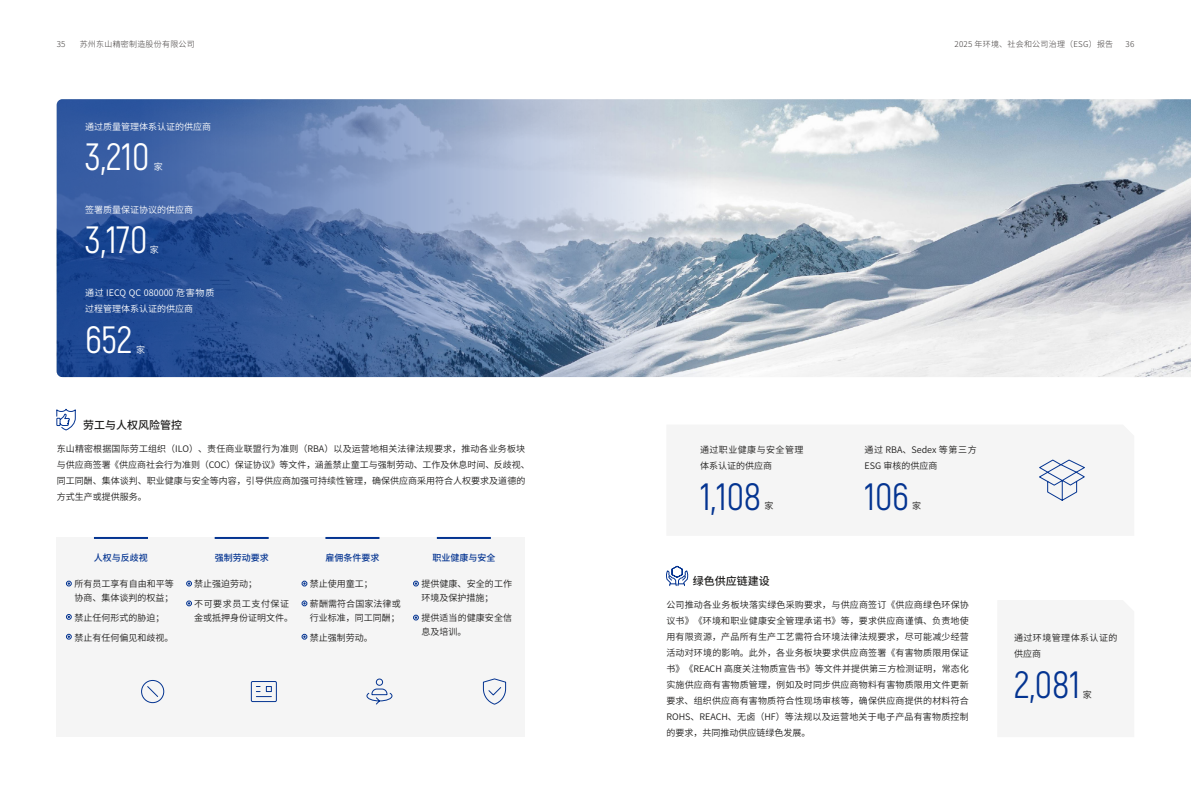
<style>
.page{position:relative;width:1191px;height:808px;background:#fff}
.page>*{position:absolute;margin:0;border:0;box-sizing:border-box;transform-origin:0 0}
.t1{font:38px "Akrobat";color:#fff}
.t2{font:38px "Akrobat";color:#043491}
.t3{font:500 11px "Source Han Sans CN";color:#1f1e1d}
.t4{font:9px/16px "Source Han Sans CN";color:#1f1e1d}
.t5{font:9px/16px "Source Han Sans CN";color:#fff}
.t6{font:9px/16px "Source Han Sans CN";letter-spacing:.05em;color:#1f1e1d}
.t7{font:500 9px "Source Han Sans CN";color:#043491}
.t8{font:9px/19.7px "Source Han Sans CN";letter-spacing:.06em;color:#1f1e1d}
.t9{font:300 8px "Source Han Sans SC";letter-spacing:.03em;color:#3e3a39}
</style>
<div class="page">
<img style="left:57px;top:99px;width:1134px;height:278px">
<svg style="left:57px;top:99px;width:746px;height:278px;background:#768fb6"></svg>
<svg style="left:666px;top:566px;width:22px;height:20px"></svg>
<svg style="left:56px;top:408px;width:20px;height:22px"></svg>
<hr style="left:437px;top:537px;width:54px;height:2px;background:#043491">
<svg style="left:413px;top:581px;width:5px;height:5px"></svg>
<svg style="left:413px;top:615px;width:5px;height:5px"></svg>
<hr style="left:325px;top:537px;width:54px;height:2px;background:#043491">
<svg style="left:302px;top:581px;width:5px;height:5px"></svg>
<svg style="left:302px;top:601px;width:5px;height:5px"></svg>
<svg style="left:302px;top:634px;width:5px;height:5px"></svg>
<hr style="left:215px;top:537px;width:54px;height:2px;background:#043491">
<svg style="left:186px;top:581px;width:6px;height:5px"></svg>
<svg style="left:186px;top:601px;width:6px;height:5px"></svg>
<hr style="left:94px;top:537px;width:54px;height:2px;background:#043491">
<svg style="left:66px;top:581px;width:5px;height:5px"></svg>
<svg style="left:66px;top:614px;width:5px;height:5px"></svg>
<svg style="left:66px;top:634px;width:5px;height:5px"></svg>
<svg style="left:141px;top:680px;width:23px;height:23px"></svg>
<svg style="left:483px;top:678px;width:23px;height:27px"></svg>
<svg style="left:366px;top:678px;width:26px;height:27px"></svg>
<svg style="left:251px;top:681px;width:26px;height:21px"></svg>
<svg style="left:1039px;top:459px;width:46px;height:42px"></svg>
<p class="t9" style="left:57px;top:40px;width:10px">35</p>
<p class="t9" style="left:80px;top:40px;width:117px">苏州东山精密制造股份有限公司</p>
<p class="t9" style="left:954px;top:40px;width:160px">2025 年环境、社会和公司治理（ESG）报告</p>
<p class="t9" style="left:1125px;top:40px;width:10px">36</p>
<p class="t5" style="left:85px;top:119px;width:127px">通过质量管理体系认证的供应商</p>
<h1 class="t1" style="left:85px;top:134px;width:66px">3,210</h1>
<p class="t5" style="left:154px;top:159px;width:10px">家</p>
<p class="t5" style="left:85px;top:202px;width:109px">签署质量保证协议的供应商</p>
<h1 class="t1" style="left:85px;top:217px;width:64px">3,170</h1>
<p class="t5" style="left:150px;top:242px;width:10px">家</p>
<p class="t5" style="left:85px;top:285px;width:131px">通过 IECQ QC 080000 危害物质过程管理体系认证的供应商</p>
<h1 class="t1" style="left:85px;top:317px;width:48px">652</h1>
<p class="t5" style="left:136px;top:341px;width:10px">家</p>
<p class="t3" style="left:83px;top:419px;width:100px">劳工与人权风险管控</p>
<p class="t4" style="left:57px;top:441px;width:474px">东山精密根据国际劳工组织（ILO）、责任商业联盟行为准则（RBA）以及运营地相关法律法规要求，推动各业务板块与供应商签署《供应商社会行为准则（COC）保证协议》等文件，涵盖禁止童工与强制劳动、工作及休息时间、反歧视、同工同酬、集体谈判、职业健康与安全等内容，引导供应商加强可持续性管理，确保供应商采用符合人权要求及道德的方式生产或提供服务。</p>
<p class="t7" style="left:94px;top:553px;width:55px">人权与反歧视</p>
<p class="t4" style="left:75px;top:577px;width:101px;line-height:14px">所有员工享有自由和平等协商、集体谈判的权益；</p>
<p class="t4" style="left:75px;top:608px;width:100px;line-height:19.7px">禁止任何形式的胁迫；禁止有任何偏见和歧视。</p>
<p class="t7" style="left:215px;top:553px;width:55px">强制劳动要求</p>
<p class="t8" style="left:194px;top:574px;width:96px">禁止强迫劳动；<br>不可要求员工支付保证</p>
<p class="t4" style="left:194px;top:610px;width:100px">金或抵押身份证明文件。</p>
<p class="t7" style="left:325px;top:553px;width:55px">雇佣条件要求</p>
<p class="t4" style="left:310px;top:574px;width:92px;line-height:19.7px">禁止使用童工；<br>薪酬需符合国家法律或</p>
<p class="t4" style="left:310px;top:608px;width:91px;line-height:19.7px">行业标准，同工同酬；禁止强制劳动。</p>
<p class="t7" style="left:432px;top:553px;width:64px">职业健康与安全</p>
<p class="t4" style="left:421px;top:577px;width:92px;line-height:14px">提供健康、安全的工作环境及保护措施；</p>
<p class="t4" style="left:421px;top:611px;width:92px;line-height:14px">提供适当的健康安全信息及培训。</p>
<p class="t6" style="left:700px;top:442px;width:105px">通过职业健康与安全管理体系认证的供应商</p>
<h1 class="t2" style="left:700px;top:474px;width:63px">1,108</h1>
<p class="t4" style="left:764px;top:498px;width:10px">家</p>
<p class="t4" style="left:864px;top:442px;width:114px">通过 RBA、Sedex 等第三方<br>ESG 审核的供应商</p>
<h1 class="t2" style="left:864px;top:474px;width:46px">106</h1>
<p class="t4" style="left:912px;top:498px;width:10px">家</p>
<p class="t3" style="left:692px;top:574px;width:78px">绿色供应链建设</p>
<p class="t4" style="left:666px;top:597px;width:304px;text-align:justify">公司推动各业务板块落实绿色采购要求，与供应商签订《供应商绿色环保协议书》《环境和职业健康安全管理承诺书》等，要求供应商谨慎、负责地使用有限资源，产品所有生产工艺需符合环境法律法规要求，尽可能减少经营活动对环境的影响。此外，各业务板块要求供应商签署《有害物质限用保证书》《REACH 高度关注物质宣告书》等文件并提供第三方检测证明，常态化实施供应商有害物质管理，例如及时同步供应商物料有害物质限用文件更新要求、组织供应商有害物质符合性现场审核等，确保供应商提供的材料符合ROHS、REACH、无卤（HF）等法规以及运营地关于电子产品有害物质控制的要求，共同推动供应链绿色发展。</p>
<p class="t6" style="left:1014px;top:630px;width:105px">通过环境管理体系认证的供应商</p>
<h1 class="t2" style="left:1014px;top:662px;width:67px">2,081</h1>
<p class="t4" style="left:1083px;top:687px;width:10px">家</p>
</div>
